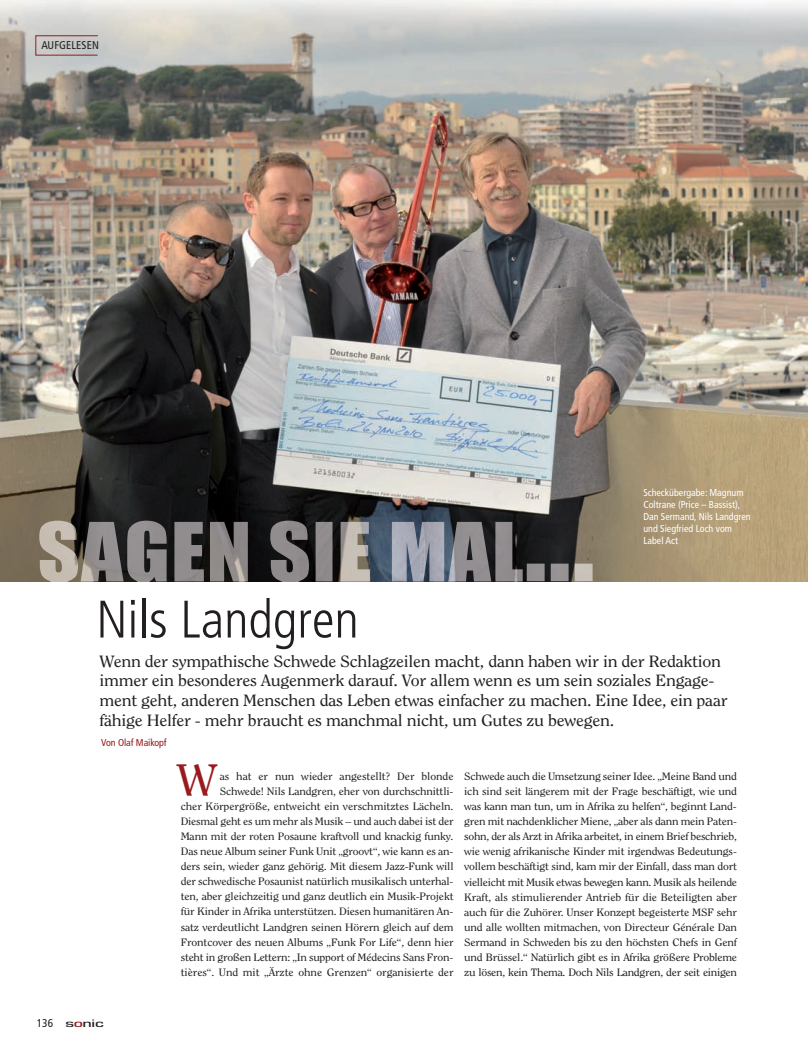
<style>
.page{position:relative;width:808px;height:1060px;background:#fff}
.page>*{position:absolute;margin:0;border:0;box-sizing:border-box;transform-origin:0 0}
.t1{font:300 condensed 52.75px "Frutiger LT Std";color:#231f20}
.t2{font:43.75px "Clearface Std";color:#981a1e;scale:1.1 1}
.t3{font:16.25px/19.5px "Clearface Std";letter-spacing:-.015em;color:#231f20;scale:1.1 1}
.t4{font:condensed 11.25px "Frutiger LT Std";letter-spacing:.01em;color:#231f20}
.t5{font:500 11.25px "Eurostile T";letter-spacing:-.02em;color:#231f20;scale:1.6 1}
.t6{font:10.62px/15px "Clearface Std";letter-spacing:-.015em;color:#231f20;text-align:right;scale:1.1 1}
.t7{font:condensed 10px/12px "Frutiger LT Std";color:#fff}
.t8{font:condensed 10px "Frutiger LT Std";letter-spacing:-.01em;color:#981a1e}
.s1{font-family:"Frutiger LT Std";font-weight:400;font-stretch:condensed}
.s2{color:#981a1e}
</style>
<div class="page">
<img style="left:0;top:0;width:807px;height:581px">
<div style="left:36px;top:35px;width:62px;height:20px;border:1px solid #981a1e"></div>
<img style="left:39px;top:520px;width:484px;height:61px">
<img style="left:527px;top:563px;width:65px;height:18px">
<p class="t4" style="left:41px;top:41px;width:59px">AUFGELESEN</p>
<h1 class="t1" style="left:96px;top:598px;width:264px">Nils Landgren</h1>
<p class="t7" style="left:643px;top:487px;width:109px">Scheckübergabe: Magnum<br>Coltrane (Price – Bassist),<br>Dan Sermand, Nils Landgren und Siegfried Loch vom<br>Label Act</p>
<p class="t3" style="left:99px;top:652px;width:573px">Wenn der sympathische Schwede Schlagzeilen macht, dann haben wir in der Redaktion immer ein besonderes Augenmerk darauf. Vor allem wenn es um sein soziales Engage&shy;ment geht, anderen Menschen das Leben etwas einfacher zu machen. Eine Idee, ein paar fähige Helfer - mehr braucht es manchmal nicht, um Gutes zu bewegen.</p>
<p class="t8" style="left:101px;top:738px;width:67px">Von Olaf Maikopf</p>
<h2 class="t2" style="left:177px;top:762px;width:38px">W</h2>
<p class="t6" style="left:181px;top:769px;width:250px">as hat er nun wieder angestellt? Der blonde Schwede! Nils Landgren, eher von durchschnittli-<br>cher Körpergröße, entweicht ein verschmitztes Lächeln.<br>Diesmal geht es um mehr als Musik – und auch dabei ist der Mann mit der roten Posaune kraftvoll und knackig funky.<br>Das neue Album seiner Funk Unit „groovt“, wie kann es an&shy;ders sein, wieder ganz gehörig. Mit diesem Jazz-Funk will der schwedische Posaunist natürlich musikalisch unterhal&shy;ten, aber gleichzeitig und ganz deutlich ein Musik-Projekt für Kinder in Afrika unterstützen. Diesen humanitären An&shy;satz verdeutlicht Landgren seinen Hörern gleich auf dem Frontcover des neuen Albums „Funk For Life“, denn hier steht in großen Lettern: „In support of Médecins Sans Fron&shy;tières“. Und mit „Ärzte ohne Grenzen“ organisierte der</p>
<p class="t6" style="left:464px;top:769px;width:250px;text-align:justify">Schwede auch die Umsetzung seiner Idee. „Meine Band und ich sind seit längerem mit der Frage beschäftigt, wie und was kann man tun, um in Afrika zu helfen“, beginnt Land&shy;gren mit nachdenklicher Miene, „aber als dann mein Paten&shy;sohn, der als Arzt in Afrika arbeitet, in einem Brief beschrieb, wie wenig afrikanische Kinder mit irgendwas Bedeutungs&shy;vollem beschäftigt sind, kam mir der Einfall, dass man dort vielleicht mit Musik etwas bewegen kann. Musik als heilende Kraft, als stimulierender Antrieb für die Beteiligten aber auch für die Zuhörer. Unser Konzept begeisterte MSF sehr und alle wollten mitmachen, von Directeur Générale Dan Sermand in Schweden bis zu den höchsten Chefs in Genf und Brüssel.“ Natürlich gibt es in Afrika größere Probleme zu lösen, kein Thema. Doch Nils Landgren, der seit einigen</p>
<p class="t5" style="left:37px;top:1016px;width:43px"><span class="s1">136</span> s<span class="s2">o</span>nic</p>
</div>
